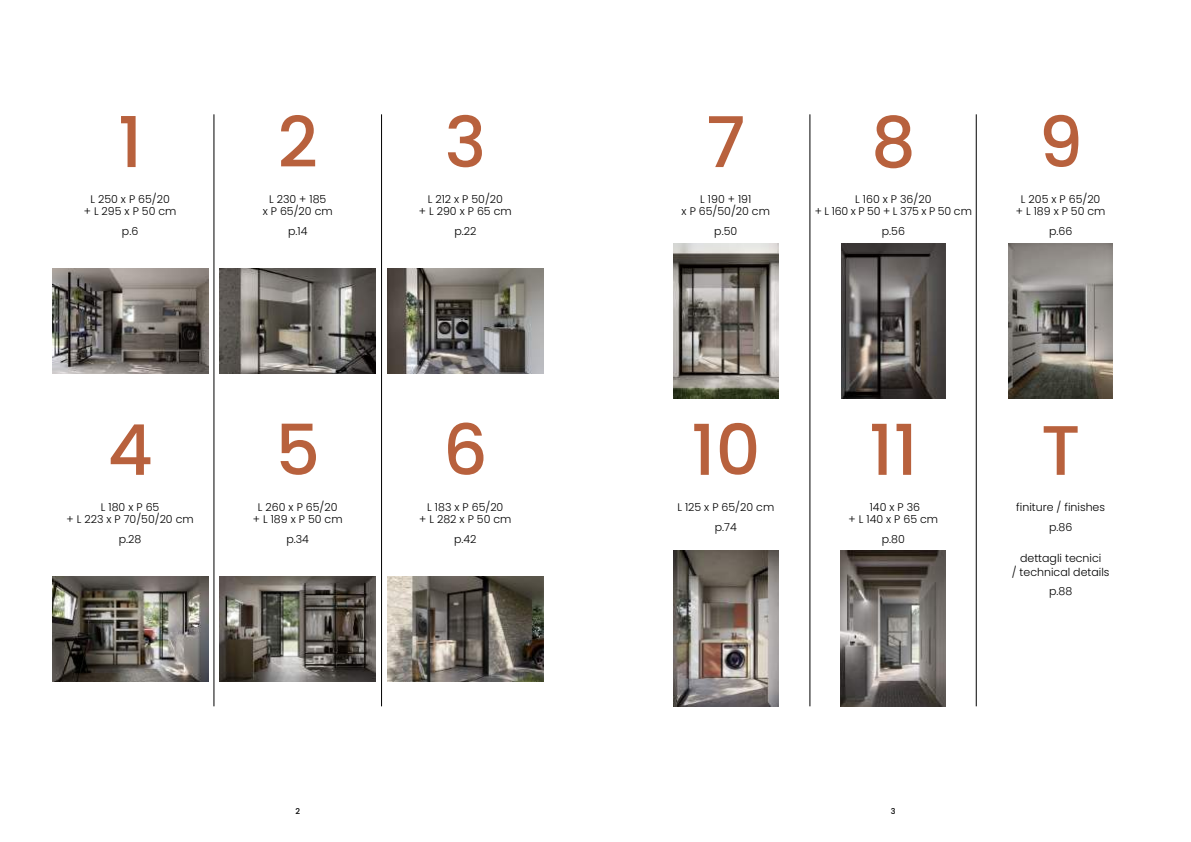
<style>
.page{position:relative;width:1191px;height:842px;background:#fff}
.page>*{position:absolute;margin:0;border:0;box-sizing:border-box;transform-origin:0 0}
.t1{font:500 70px "Poppins";color:#b8613d}
.t2{font:300 11px/12px "Poppins";color:#000;text-align:center}
.t3{font:300 11px/12px "Poppins";letter-spacing:-.02em;color:#000;text-align:center}
.t4{font:500 8px "Poppins";color:#000}
</style>
<div class="page">
<img style="left:841px;top:551px;width:105px;height:156px">
<img style="left:673px;top:551px;width:105px;height:156px">
<img style="left:673px;top:243px;width:105px;height:156px">
<img style="left:841px;top:243px;width:104px;height:156px">
<img style="left:1008px;top:243px;width:104px;height:156px">
<hr style="left:809px;top:114px;width:1px;height:592px;background:#000">
<hr style="left:976px;top:114px;width:1px;height:592px;background:#000">
<img style="left:387px;top:577px;width:156px;height:104px">
<img style="left:387px;top:269px;width:156px;height:104px">
<img style="left:220px;top:576px;width:156px;height:105px">
<img style="left:52px;top:577px;width:156px;height:104px">
<img style="left:220px;top:269px;width:156px;height:105px">
<img style="left:52px;top:269px;width:156px;height:105px">
<hr style="left:214px;top:114px;width:1px;height:592px;background:#000">
<hr style="left:381px;top:114px;width:1px;height:592px;background:#000">
<h1 class="t1" style="left:118px;top:94px;width:26px">1</h1>
<p class="t2" style="left:84px;top:193px;width:94px">L 250 x P 65/20<br>+ L 295 x P 50 cm</p>
<p class="t2" style="left:122px;top:225px;width:18px">p.6</p>
<h1 class="t1" style="left:277px;top:94px;width:42px">2</h1>
<p class="t2" style="left:263px;top:193px;width:71px">L 230 + 185<br>x P 65/20 cm</p>
<p class="t2" style="left:288px;top:225px;width:21px">p.14</p>
<h1 class="t1" style="left:107px;top:401px;width:47px">4</h1>
<p class="t2" style="left:67px;top:501px;width:129px">L 180 x P 65<br>+ L 223 x P 70/50/20 cm</p>
<p class="t2" style="left:119px;top:533px;width:24px">p.28</p>
<h1 class="t1" style="left:275px;top:401px;width:46px">5</h1>
<p class="t2" style="left:253px;top:501px;width:91px">L 260 x P 65/20<br>+ L 189 x P 50 cm</p>
<p class="t2" style="left:286px;top:533px;width:24px">p.34</p>
<h1 class="t1" style="left:444px;top:94px;width:43px">3</h1>
<p class="t2" style="left:419px;top:193px;width:94px">L 212 x P 50/20<br>+ L 290 x P 65 cm</p>
<p class="t2" style="left:454px;top:225px;width:24px">p.22</p>
<h1 class="t1" style="left:443px;top:401px;width:46px">6</h1>
<p class="t2" style="left:419px;top:501px;width:94px">L 183 x P 65/20<br>+ L 282 x P 50 cm</p>
<p class="t2" style="left:454px;top:533px;width:24px">p.42</p>
<h1 class="t1" style="left:706px;top:94px;width:41px">7</h1>
<p class="t2" style="left:681px;top:193px;width:90px">L 190 + 191<br>x P 65/50/20 cm</p>
<p class="t2" style="left:714px;top:225px;width:24px">p.50</p>
<h1 class="t1" style="left:871px;top:94px;width:46px">8</h1>
<p class="t3" style="left:815px;top:193px;width:159px">L 160 x P 36/20<br>+ L 160 x P 50 + L 375 x P 50 cm</p>
<p class="t2" style="left:882px;top:225px;width:25px">p.56</p>
<h1 class="t1" style="left:1038px;top:94px;width:46px">9</h1>
<p class="t2" style="left:1015px;top:193px;width:91px">L 205 x P 65/20<br>+ L 189 x P 50 cm</p>
<p class="t2" style="left:1049px;top:225px;width:25px">p.66</p>
<h1 class="t1" style="left:691px;top:401px;width:71px">10</h1>
<p class="t2" style="left:677px;top:497px;width:98px;line-height:19.4px">L 125 x P 65/20 cm p.74</p>
<h1 class="t1" style="left:869px;top:401px;width:50px">11</h1>
<p class="t2" style="left:848px;top:501px;width:91px">140 x P 36<br>+ L 140 x P 65 cm</p>
<p class="t2" style="left:882px;top:533px;width:25px">p.80</p>
<h1 class="t1" style="left:1041px;top:401px;width:41px">T</h1>
<p class="t2" style="left:1016px;top:497px;width:90px;line-height:19.4px">finiture / finishes p.86</p>
<p class="t2" style="left:1011px;top:552px;width:99px;line-height:13.2px">dettagli tecnici<br>/ technical details</p>
<p class="t2" style="left:1049px;top:585px;width:25px">p.88</p>
<p class="t4" style="left:295px;top:806px;width:6px">2</p>
<p class="t4" style="left:891px;top:806px;width:6px">3</p>
</div>
